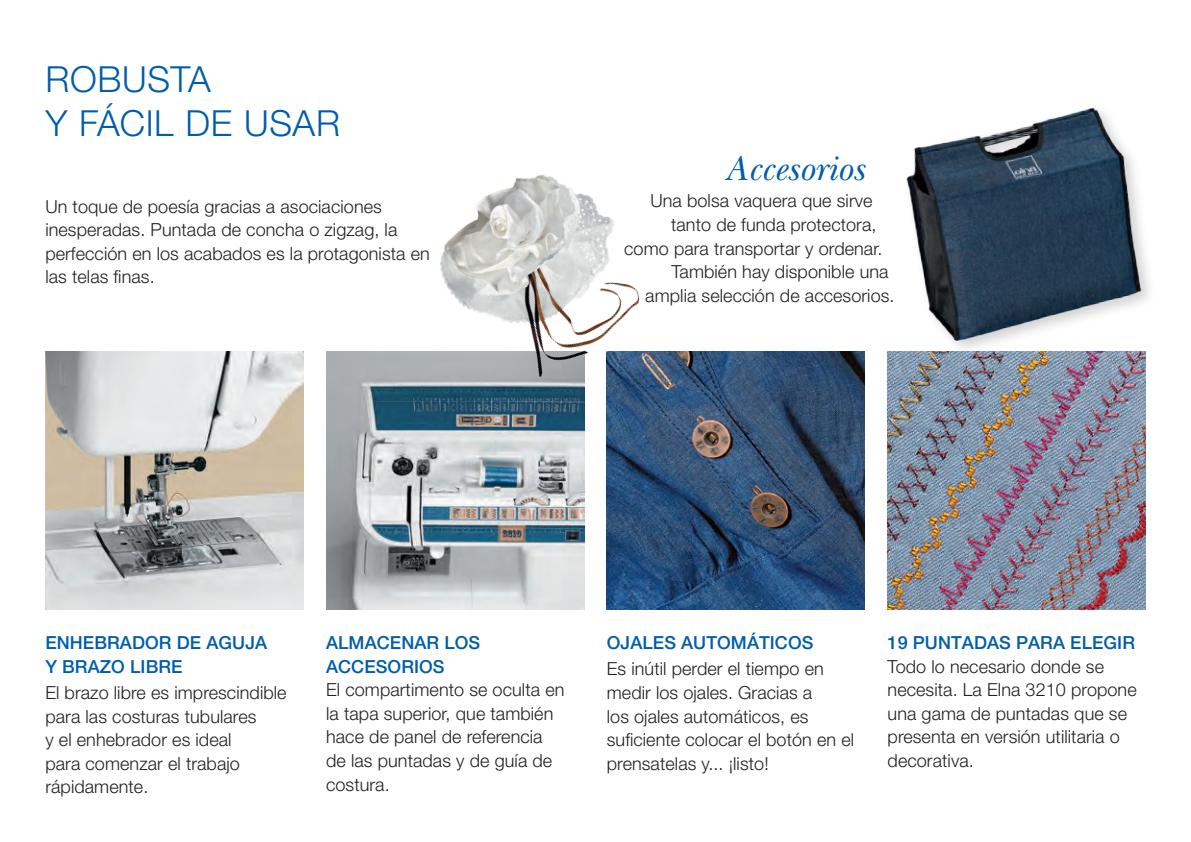
<style>
.page{position:relative;width:1191px;height:842px;background:#fff}
.page>*{position:absolute;margin:0;border:0;box-sizing:border-box;transform-origin:0 0}
.t1{font:300 36px/44px "Helvetica Neue";letter-spacing:.02em;color:#015dab}
.t2{font:italic 36px "New Baskerville";letter-spacing:.005em;color:#015dab}
.t3{font:300 18px/23.6px "Helvetica Neue";letter-spacing:.005em;color:#231f20}
.t4{font:500 18px/23.6px "Helvetica Neue";letter-spacing:.005em;color:#015dab}
</style>
<div class="page">
<img style="left:326px;top:351px;width:258px;height:258px">
<img style="left:45px;top:351px;width:258px;height:258px">
<img style="left:607px;top:351px;width:258px;height:258px">
<img style="left:887px;top:351px;width:258px;height:258px">
<img style="left:890px;top:107px;width:260px;height:251px">
<img style="left:407px;top:175px;width:258px;height:202px">
<h1 class="t1" style="left:45px;top:57px;width:296px">robusta<br>y fácil de usar</h1>
<p class="t3" style="left:45px;top:194px;width:386px">Un toque de poesía gracias a asociaciones inesperadas. Puntada de concha o zigzag, la perfección en los acabados es la protagonista en las telas finas.</p>
<h1 class="t2" style="left:724px;top:147px;width:141px">Accesorios</h1>
<p class="t3" style="left:650px;top:189px;width:224px">Una bolsa vaquera que sirve</p>
<p class="t3" style="left:671px;top:212px;width:207px">tanto de funda protectora,</p>
<p class="t3" style="left:624px;top:236px;width:260px">como para transportar y ordenar.</p>
<p class="t3" style="left:671px;top:260px;width:218px">También hay disponible una</p>
<p class="t3" style="left:645px;top:283px;width:251px">amplia selección de accesorios.</p>
<p class="t4" style="left:45px;top:631px;width:223px">ENHEBRADOR DE AGUJA<br>Y BRAZO LIBRE</p>
<p class="t3" style="left:45px;top:680px;width:243px">El brazo libre es imprescindible para las costuras tubulares<br>y el enhebrador es ideal<br>para comenzar el trabajo rápidamente.</p>
<p class="t4" style="left:326px;top:631px;width:156px">ALMACENAR LOS<br>ACCESORIOS</p>
<p class="t3" style="left:326px;top:678px;width:240px">El compartimento se oculta en la tapa superior, que también hace de panel de referencia de las puntadas y de guía de costura.</p>
<p class="t4" style="left:607px;top:631px;width:208px">OJALES AUTOMÁTICOS</p>
<p class="t3" style="left:607px;top:657px;width:249px">Es inútil perder el tiempo en medir los ojales. Gracias a<br>los ojales automáticos, es suficiente colocar el botón en el prensatelas y... ¡listo!</p>
<p class="t4" style="left:887px;top:631px;width:249px">19 PUNTADAS PARA ELEGIR</p>
<p class="t3" style="left:887px;top:654px;width:251px">Todo lo necesario donde se necesita. La Elna 3210 propone una gama de puntadas que se presenta en versión utilitaria o decorativa.</p>
</div>
